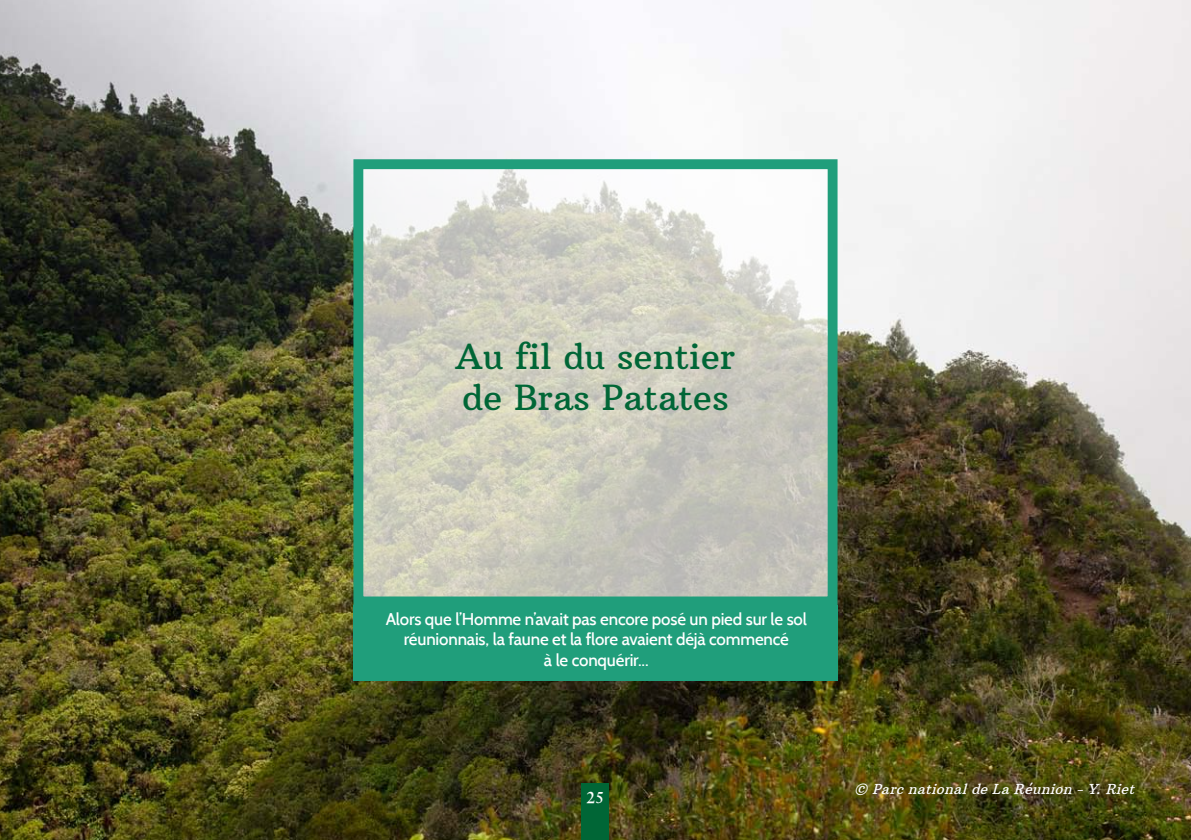
<style>
.page{position:relative;width:1191px;height:840px;background:#fff}
.page>*{position:absolute;margin:0;border:0;box-sizing:border-box;transform-origin:0 0}
.t1{font:35.2px/40.6px "Arbutus Slab";color:#006636}
.t2{font:500 17px/20.2px "Cabin";letter-spacing:-.01em;color:#fff;text-align:center}
.t3{font:700 16px "Sabon";color:#fff}
.Crédits_photo{font:italic 14px "Arbutus Slab";color:#fff}
</style>
<div class="page">
<img style="left:0;top:0;width:1191px;height:839px">
<svg style="left:364px;top:170px;width:462px;height:425px"></svg>
<div style="left:353px;top:159px;width:484px;height:447px;border:10px solid #209e7b"></div>
<div style="left:353px;top:604px;width:484px;height:76px;background:#209e7b"></div>
<div style="left:582px;top:782px;width:27px;height:57px;background:#006636"></div>
<p class="t1" style="left:455px;top:336px;width:281px">Au fil du sentier de Bras Patates</p>
<p class="t2" style="left:386px;top:608px;width:423px">Alors que l’Homme n’avait pas encore posé un pied sur le sol réunionnais, la faune et la flore avaient déjà commencé<br>à le conquérir...</p>
<p class="t3" style="left:586px;top:787px;width:19px">25</p>
<p class="Crédits_photo" style="left:854px;top:780px;width:286px">© ParcnationaldeLaRéunion -Y.Riet</p>
</div>
